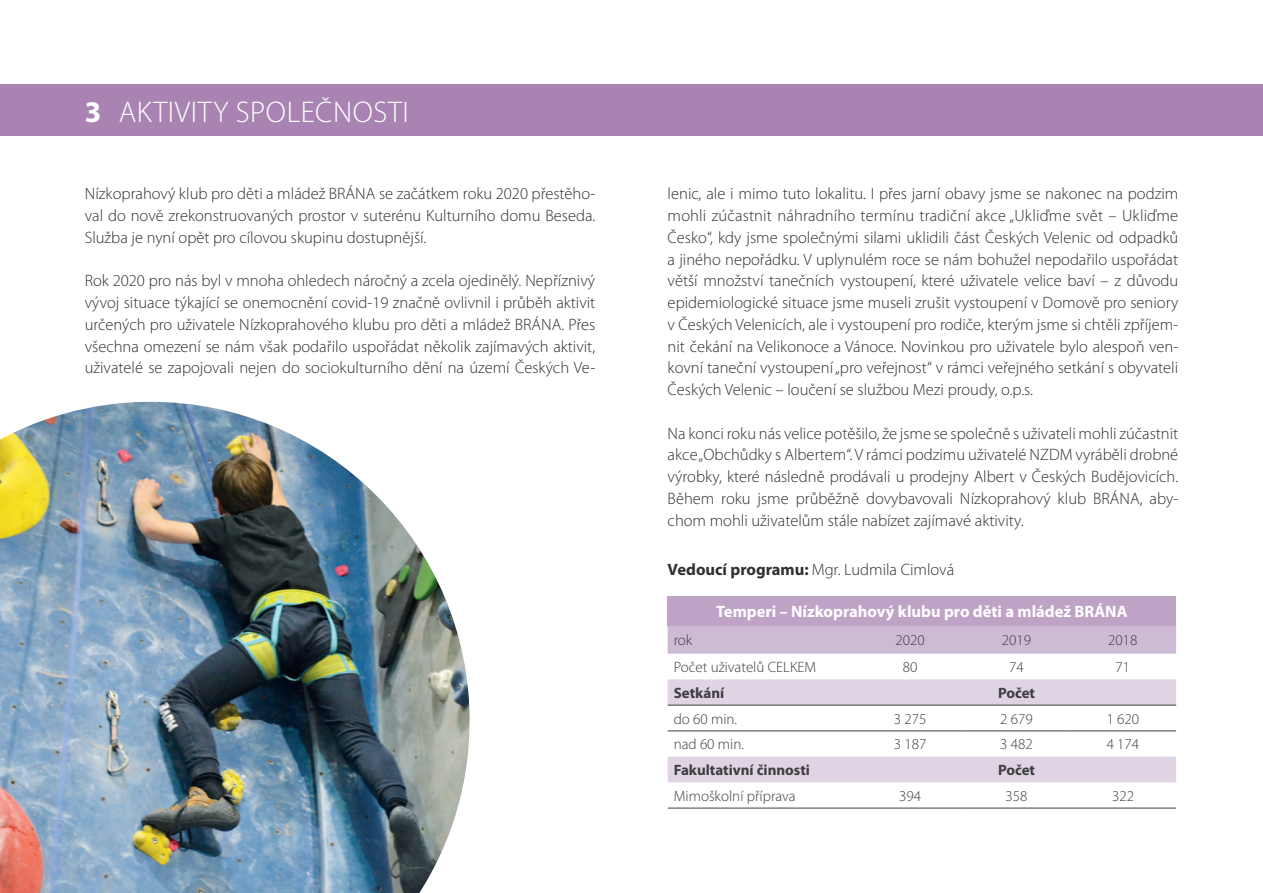
<style>
.page{position:relative;width:1263px;height:893px;background:#fff}
.page>*{position:absolute;margin:0;border:0;box-sizing:border-box;transform-origin:0 0}
.t1{font:300 30px "Myriad Pro";letter-spacing:.02em;color:#fff}
.t2{font:300 16.5px/21.8px "Myriad Pro";color:#312f30;text-align:justify}
.t3{font:700 16.5px "Myriad Pro";color:#fff}
.t4{font:300 15px "Myriad Pro";color:#3e3e3f}
.t5{font:700 15px "Myriad Pro";color:#3e3e3f}
.s1{font-weight:700}
</style>
<div class="page">
<div style="left:0;top:85px;width:1262px;height:51px;background:#a984b2"></div>
<div style="left:667px;top:596px;width:508px;height:29px;background:#bea3c6"></div>
<div style="left:667px;top:625px;width:508px;height:28px;background:#cdbad4"></div>
<svg style="left:667px;top:679px;width:508px;height:103px;fill:#dfd3e4"></svg>
<hr style="left:667px;top:704px;width:189px;height:1px;background:#3e3e3f">
<hr style="left:856px;top:704px;width:107px;height:1px;background:#3e3e3f">
<hr style="left:963px;top:704px;width:106px;height:1px;background:#3e3e3f">
<hr style="left:1069px;top:704px;width:106px;height:1px;background:#3e3e3f">
<hr style="left:667px;top:730px;width:189px;height:1px;background:#3e3e3f">
<hr style="left:856px;top:730px;width:107px;height:1px;background:#3e3e3f">
<hr style="left:963px;top:730px;width:106px;height:1px;background:#3e3e3f">
<hr style="left:1069px;top:730px;width:106px;height:1px;background:#3e3e3f">
<hr style="left:667px;top:807px;width:189px;height:1px;background:#3e3e3f">
<hr style="left:856px;top:807px;width:107px;height:1px;background:#3e3e3f">
<hr style="left:963px;top:807px;width:106px;height:1px;background:#3e3e3f">
<hr style="left:1069px;top:807px;width:106px;height:1px;background:#3e3e3f">
<img style="left:0;top:401px;width:469px;height:491px">
<h1 class="t1" style="left:85px;top:95px;width:325px"><span class="s1">3</span> AKTIVITY SPOLEČNOSTI</h1>
<p class="t2" style="left:85px;top:183px;width:512px">Nízkoprahový klub pro děti a mládež BRÁNA se začátkem roku 2020 přestěho&shy;val do nově zrekonstruovaných prostor v suterénu Kulturního domu Beseda.<br>Služba je nyní opět pro cílovou skupinu dostupnější.</p>
<p class="t2" style="left:85px;top:270px;width:512px">Rok 2020 pro nás byl v mnoha ohledech náročný a zcela ojedinělý. Nepříznivý vývoj situace týkající se onemocnění covid-19 značně ovlivnil i průběh aktivit určených pro uživatele Nízkoprahového klubu pro děti a mládež BRÁNA. Přes všechna omezení se nám však podařilo uspořádat několik zajímavých aktivit, uživatelé se zapojovali nejen do sociokulturního dění na území Českých Ve-</p>
<p class="t2" style="left:667px;top:183px;width:512px">lenic, ale i mimo tuto lokalitu. I přes jarní obavy jsme se nakonec na podzim mohli zúčastnit náhradního termínu tradiční akce „Ukliďme svět – Ukliďme Česko“, kdy jsme společnými silami uklidili část Českých Velenic od odpadků a jiného nepořádku. V uplynulém roce se nám bohužel nepodařilo uspořádat větší množství tanečních vystoupení, které uživatele velice baví – z důvodu epidemiologické situace jsme museli zrušit vystoupení v Domově pro seniory v Českých Velenicích, ale i vystoupení pro rodiče, kterým jsme si chtěli zpříjem&shy;nit čekání na Velikonoce a Vánoce. Novinkou pro uživatele bylo alespoň ven&shy;kovní taneční vystoupení „pro veřejnost“ v rámci veřejného setkání s obyvateli Českých Velenic – loučení se službou Mezi proudy, o.p.s.</p>
<p class="t2" style="left:667px;top:422px;width:512px">Na konci roku nás velice potěšilo, že jsme se společně s uživateli mohli zúčastnit akce „Obchůdky s Albertem“. V rámci podzimu uživatelé NZDM vyráběli drobné výrobky, které následně prodávali u prodejny Albert v Českých Budějovicích.<br>Během roku jsme průběžně dovybavovali Nízkoprahový klub BRÁNA, aby&shy;chom mohli uživatelům stále nabízet zajímavé aktivity.</p>
<p class="t2" style="left:667px;top:558px;width:288px"><span class="s1">Vedoucí programu:</span> Mgr. Ludmila Cimlová</p>
<p class="t3" style="left:716px;top:602px;width:412px">Temperi – Nízkoprahový klubu pro děti a mládež BRÁNA</p>
<p class="t4" style="left:673px;top:632px;width:20px">rok</p>
<p class="t4" style="left:895px;top:632px;width:31px">2020</p>
<p class="t4" style="left:1001px;top:632px;width:31px">2019</p>
<p class="t4" style="left:1107px;top:632px;width:31px">2018</p>
<p class="t4" style="left:673px;top:658px;width:144px">Počet uživatelů CELKEM</p>
<p class="t4" style="left:902px;top:658px;width:16px">80</p>
<p class="t4" style="left:1009px;top:658px;width:16px">74</p>
<p class="t4" style="left:1115px;top:658px;width:16px">71</p>
<p class="t5" style="left:673px;top:684px;width:52px">Setkání</p>
<p class="t5" style="left:997px;top:684px;width:39px">Počet</p>
<p class="t4" style="left:673px;top:710px;width:65px">do 60 min.</p>
<p class="t4" style="left:893px;top:710px;width:34px">3 275</p>
<p class="t4" style="left:1000px;top:710px;width:34px">2 679</p>
<p class="t4" style="left:1106px;top:710px;width:34px">1 620</p>
<p class="t4" style="left:673px;top:735px;width:72px">nad 60 min.</p>
<p class="t4" style="left:893px;top:735px;width:34px">3 187</p>
<p class="t4" style="left:1000px;top:735px;width:34px">3 482</p>
<p class="t4" style="left:1106px;top:735px;width:34px">4 174</p>
<p class="t5" style="left:673px;top:761px;width:138px">Fakultativní činnosti</p>
<p class="t5" style="left:997px;top:761px;width:39px">Počet</p>
<p class="t4" style="left:673px;top:787px;width:123px">Mimoškolní příprava</p>
<p class="t4" style="left:899px;top:787px;width:23px">394</p>
<p class="t4" style="left:1005px;top:787px;width:23px">358</p>
<p class="t4" style="left:1111px;top:787px;width:23px">322</p>
</div>
